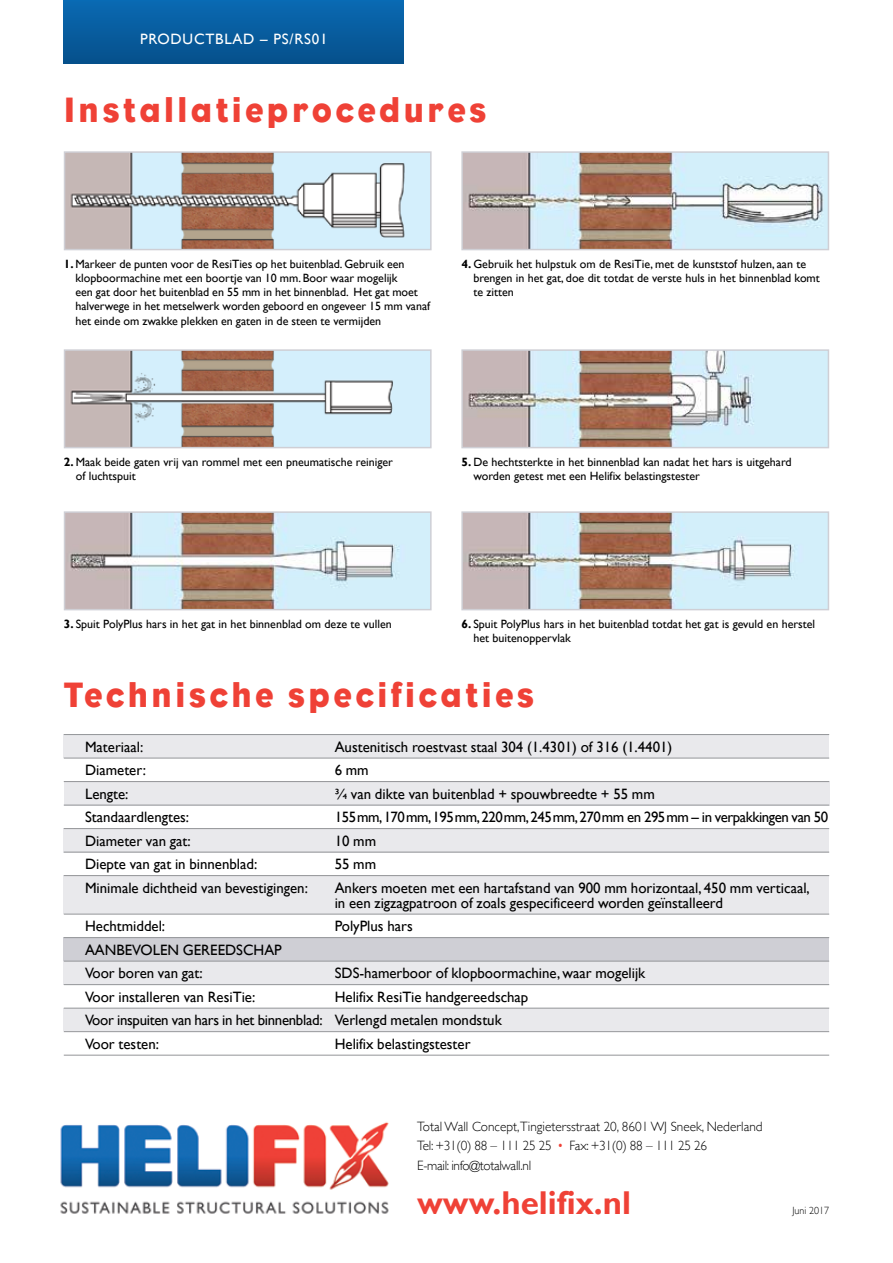
<style>
.page{position:relative;width:893px;height:1263px;background:#fff}
.page>*{position:absolute;margin:0;border:0;box-sizing:border-box;transform-origin:0 0}
.t1{font:36px "Eagle";letter-spacing:.1em;color:#ef4136;scale:.95 1}
.t2{font:700 33px "Gill Sans";color:#ef4136}
.t3{font:15px/23.5px "Gill Sans";color:#000}
.t4{font:15px "Gill Sans";letter-spacing:-.03em;color:#000}
.t5{font:15px "Gill Sans";color:#000}
.t6{font:15px "Gill Sans";letter-spacing:.05em;color:#fff}
.t7{font:300 13.5px/19.5px "Gill Sans";color:#000}
.t8{font:12px/14.2px "Gill Sans";color:#000}
.t9{font:300 10.5px "Gill Sans";color:#000;scale:.96 1}
.s1{font-weight:700}
.s2{color:#ef4136}
</style>
<div class="page">
<img style="left:60px;top:1122px;width:329px;height:92px">
<div style="left:64px;top:735px;width:765px;height:23px;background:#e9e9ec"></div>
<div style="left:64px;top:781px;width:765px;height:24px;background:#e9e9ec"></div>
<div style="left:64px;top:828px;width:765px;height:25px;background:#e9e9ec"></div>
<div style="left:64px;top:875px;width:765px;height:39px;background:#e9e9ec"></div>
<div style="left:64px;top:961px;width:765px;height:24px;background:#e9e9ec"></div>
<div style="left:64px;top:938px;width:765px;height:23px;background:#cfcfd5"></div>
<div style="left:64px;top:1008px;width:765px;height:23px;background:#e9e9ec"></div>
<hr style="left:64px;top:734px;width:765px;height:1px;background:#939598">
<hr style="left:64px;top:758px;width:765px;height:1px;background:#939598">
<hr style="left:64px;top:781px;width:765px;height:1px;background:#939598">
<hr style="left:64px;top:805px;width:765px;height:1px;background:#939598">
<hr style="left:64px;top:828px;width:765px;height:1px;background:#939598">
<hr style="left:64px;top:852px;width:765px;height:1px;background:#939598">
<hr style="left:64px;top:875px;width:765px;height:1px;background:#939598">
<hr style="left:64px;top:914px;width:765px;height:1px;background:#939598">
<hr style="left:64px;top:937px;width:765px;height:1px;background:#939598">
<hr style="left:64px;top:961px;width:765px;height:1px;background:#939598">
<hr style="left:64px;top:984px;width:765px;height:1px;background:#939598">
<hr style="left:64px;top:1008px;width:765px;height:1px;background:#939598">
<hr style="left:64px;top:1031px;width:765px;height:1px;background:#939598">
<hr style="left:64px;top:1055px;width:765px;height:1px;background:#939598">
<div style="left:64px;top:0;width:340px;height:64px;background:linear-gradient(to bottom,#0a6ab3,#05508b)"></div>
<img style="left:67px;top:154px;width:362px;height:93px">
<div style="left:64px;top:151px;width:368px;height:99px;border:2px solid #cfcfd5"></div>
<img style="left:67px;top:352px;width:362px;height:93px">
<div style="left:64px;top:349px;width:368px;height:99px;border:2px solid #cfcfd5"></div>
<img style="left:67px;top:514px;width:362px;height:93px">
<div style="left:64px;top:511px;width:368px;height:99px;border:2px solid #cfcfd5"></div>
<img style="left:464px;top:352px;width:362px;height:93px">
<div style="left:461px;top:349px;width:368px;height:99px;border:2px solid #cfcfd5"></div>
<img style="left:464px;top:514px;width:362px;height:93px">
<div style="left:461px;top:511px;width:368px;height:99px;border:2px solid #cfcfd5"></div>
<img style="left:464px;top:154px;width:362px;height:93px">
<div style="left:461px;top:151px;width:368px;height:99px;border:2px solid #cfcfd5"></div>
<p class="t6" style="left:140px;top:30px;width:189px">PRODUCTBLAD – PS/RS01</p>
<h1 class="t1" style="left:64px;top:89px;width:446px">Installatieprocedures</h1>
<p class="t8" style="left:75px;top:257px;width:356px;text-indent:-12px"><span class="s1">1.</span> Markeer de punten voor de ResiTies op het buitenblad. Gebruik een klopboormachine met een boortje van 10 mm. Boor waar mogelijk<br>een gat door het buitenblad en 55 mm in het binnenblad. Het gat moet halverwege in het metselwerk worden geboord en ongeveer 15 mm vanaf het einde om zwakke plekken en gaten in de steen te vermijden</p>
<p class="t8" style="left:473px;top:257px;width:348px;text-indent:-12px"><span class="s1">4.</span> Gebruik het hulpstuk om de ResiTie, met de kunststof hulzen, aan te brengen in het gat, doe dit totdat de verste huls in het binnenblad komt te zitten</p>
<p class="t8" style="left:76px;top:455px;width:319px;text-indent:-12px"><span class="s1">2.</span> Maak beide gaten vrij van rommel met een pneumatische reiniger of luchtspuit</p>
<p class="t8" style="left:473px;top:455px;width:320px;text-indent:-12px"><span class="s1">5.</span> De hechtsterkte in het binnenblad kan nadat het hars is uitgehard worden getest met een Helifix belastingstester</p>
<p class="t8" style="left:64px;top:617px;width:329px"><span class="s1">3.</span> Spuit PolyPlus hars in het gat in het binnenblad om deze te vullen</p>
<p class="t8" style="left:473px;top:617px;width:343px;text-indent:-12px"><span class="s1">6.</span> Spuit PolyPlus hars in het buitenblad totdat het gat is gevuld en herstel het buitenoppervlak</p>
<h1 class="t1" style="left:64px;top:674px;width:497px">Technische specificaties</h1>
<p class="t3" style="left:85px;top:735px;width:60px">Materiaal:</p>
<p class="t3" style="left:335px;top:735px;width:339px">Austenitisch roestvast staal 304 (1.4301) of 316 (1.4401)</p>
<p class="t3" style="left:85px;top:758px;width:63px">Diameter:</p>
<p class="t3" style="left:335px;top:758px;width:36px">6 mm</p>
<p class="t3" style="left:85px;top:782px;width:45px">Lengte:</p>
<p class="t3" style="left:335px;top:782px;width:322px">¾ van dikte van buitenblad + spouwbreedte + 55 mm</p>
<p class="t3" style="left:85px;top:805px;width:106px">Standaardlengtes:</p>
<p class="t4" style="left:335px;top:808px;width:495px">155mm, 170mm, 195mm, 220mm, 245mm, 270mm en 295mm – in verpakkingen van 50</p>
<p class="t3" style="left:85px;top:829px;width:107px">Diameter van gat:</p>
<p class="t3" style="left:335px;top:829px;width:43px">10 mm</p>
<p class="t3" style="left:85px;top:852px;width:174px">Diepte van gat in binnenblad:</p>
<p class="t3" style="left:335px;top:852px;width:43px">55 mm</p>
<p class="t3" style="left:85px;top:876px;width:224px">Minimale dichtheid van bevestigingen:</p>
<p class="t3" style="left:335px;top:880px;width:477px;line-height:15px">Ankers moeten met een hartafstand van 900 mm horizontaal, 450 mm verticaal, in een zigzagpatroon of zoals gespecificeerd worden geïnstalleerd</p>
<p class="t3" style="left:85px;top:914px;width:82px">Hechtmiddel:</p>
<p class="t3" style="left:335px;top:914px;width:80px">PolyPlus hars</p>
<p class="t5" style="left:85px;top:941px;width:198px">AANBEVOLEN GEREEDSCHAP</p>
<p class="t3" style="left:85px;top:961px;width:119px">Voor boren van gat:</p>
<p class="t3" style="left:335px;top:961px;width:312px">SDS-hamerboor of klopboormachine, waar mogelijk</p>
<p class="t3" style="left:85px;top:985px;width:172px">Voor installeren van ResiTie:</p>
<p class="t3" style="left:85px;top:985px;width:445px;text-indent:250px">Helifix ResiTie handgereedschap<br>Voor inspuiten van hars in het binnenblad: Verlengd metalen mondstuk<br>Voor testen:</p>
<p class="t3" style="left:335px;top:1032px;width:137px">Helifix belastingstester</p>
<p class="t7" style="left:417px;top:1116px;width:347px">Total Wall Concept,Tingietersstraat 20, 8601 WJ Sneek, Nederland<br>Tel: +31(0) 88 – 111 25 25 <span class="s2">•</span> Fax: +31(0) 88 – 111 25 26<br>E-mail: info@totalwall.nl</p>
<h2 class="t2" style="left:417px;top:1182px;width:215px">www.helifix.nl</h2>
<p class="t9" style="left:792px;top:1202px;width:40px">Juni 2017</p>
</div>
